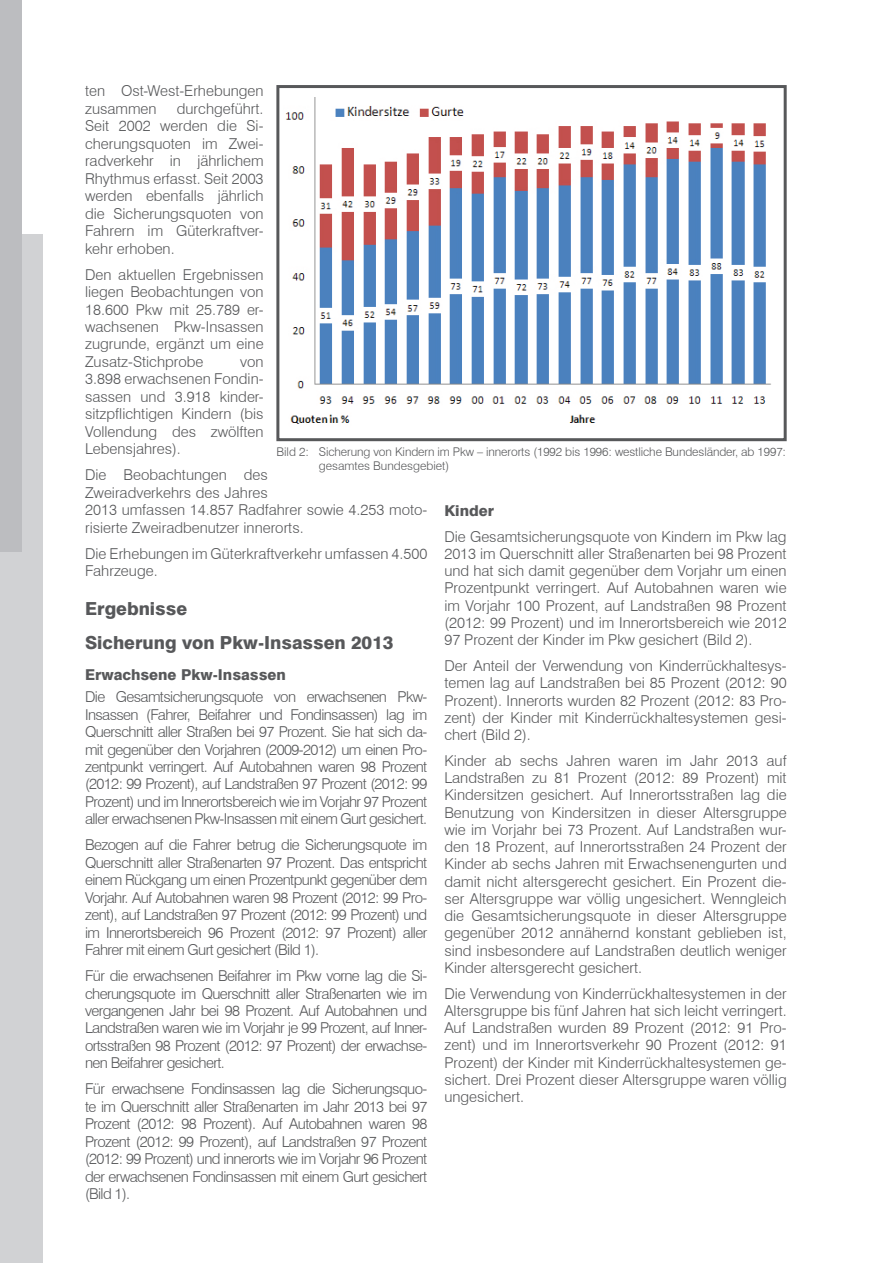
<style>
.page{position:relative;width:893px;height:1263px;background:#fff}
.page>*{position:absolute;margin:0;border:0;box-sizing:border-box;transform-origin:0 0}
.t1{font:800 18px/34.5px "Swiss 721 BT";color:#57585a}
.t2{font:300 15px/17.4px "Swiss 721 BT";color:#57585a;text-align:justify}
.t3{font:800 15px "Swiss 721 BT";color:#57585a}
.t4{font:300 12px/14.4px "Swiss 721 BT";letter-spacing:-.01em;color:#57585a}
</style>
<div class="page">
<div style="left:0;top:234px;width:43px;height:1029px;background:#d1d2d4"></div>
<div style="left:0;top:0;width:21px;height:551px;background:#bcbdc0"></div>
<div style="left:276px;top:85px;width:511px;height:356px;border:3px solid #57585a"></div>
<img style="left:285px;top:97px;width:486px;height:327px">
<p class="t2" style="left:85px;top:82px;width:180px">ten Ost-West-Erhebungen zusammen</p>
<p class="t2" style="left:85px;top:100px;width:180px;text-indent:92px">durchgeführt.<br>Seit 2002 werden die Si&shy;cherungsquoten im Zwei&shy;radverkehr in jährlichem Rhythmus erfasst. Seit 2003 werden ebenfalls jährlich die Sicherungsquoten von Fahrern im Güterkraftver&shy;kehr erhoben.</p>
<p class="t2" style="left:85px;top:265px;width:180px">Den aktuellen Ergebnissen liegen Beobachtungen von 18.600 Pkw mit 25.789 er&shy;wachsenen Pkw-Insassen zugrunde, ergänzt um eine Zusatz-Stichprobe</p>
<p class="t2" style="left:85px;top:353px;width:180px;text-indent:155px">von 3.898 erwachsenen Fondin&shy;sassen und 3.918 kinder&shy;sitzpflichtigen Kindern (bis Vollendung des zwölften Lebensjahres).</p>
<p class="t2" style="left:85px;top:466px;width:344px;text-align:left">Die Beobachtungen des<br>Zweiradverkehrs des Jahres<br>2013 umfassen 14.857 Radfahrer sowie 4.253 moto&shy;risierte Zweiradbenutzer innerorts.</p>
<p class="t2" style="left:85px;top:544px;width:344px">Die Erhebungen im Güterkraftverkehr umfassen 4.500<br>Fahrzeuge.</p>
<p class="t1" style="left:85px;top:591px;width:310px">Ergebnisse<br>Sicherung von Pkw-Insassen 2013</p>
<p class="t3" style="left:85px;top:666px;width:202px">Erwachsene Pkw-Insassen</p>
<p class="t2" style="left:85px;top:688px;width:344px">Die Gesamtsicherungsquote von erwachsenen Pkw-Insassen (Fahrer, Beifahrer und Fondinsassen) lag im Querschnitt aller Straßen bei 97 Prozent. Sie hat sich da&shy;mit gegenüber den Vorjahren (2009-2012) um einen Pro&shy;zentpunkt verringert. Auf Autobahnen waren 98 Prozent (2012: 99 Prozent), auf Landstraßen 97 Prozent (2012: 99<br>Prozent) und im Innerortsbereich wie im Vorjahr 97 Prozent aller erwachsenen Pkw-Insassen mit einem Gurt gesichert.</p>
<p class="t2" style="left:85px;top:836px;width:344px">Bezogen auf die Fahrer betrug die Sicherungsquote im Querschnitt aller Straßenarten 97 Prozent. Das entspricht einem Rückgang um einen Prozentpunkt gegenüber dem Vorjahr. Auf Autobahnen waren 98 Prozent (2012: 99 Pro&shy;zent), auf Landstraßen 97 Prozent (2012: 99 Prozent) und im Innerortsbereich 96 Prozent (2012: 97 Prozent) aller Fahrer mit einem Gurt gesichert (Bild 1).</p>
<p class="t2" style="left:85px;top:967px;width:344px">Für die erwachsenen Beifahrer im Pkw vorne lag die Si&shy;cherungsquote im Querschnitt aller Straßenarten wie im vergangenen Jahr bei 98 Prozent. Auf Autobahnen und Landstraßen waren wie im Vorjahr je 99 Prozent, auf Inner&shy;ortsstraßen 98 Prozent (2012: 97 Prozent) der erwachse&shy;nen Beifahrer gesichert.</p>
<p class="t2" style="left:85px;top:1080px;width:344px">Für erwachsene Fondinsassen lag die Sicherungsquo&shy;te im Querschnitt aller Straßenarten im Jahr 2013 bei 97<br>Prozent (2012: 98 Prozent). Auf Autobahnen waren 98<br>Prozent (2012: 99 Prozent), auf Landstraßen 97 Prozent (2012: 99 Prozent) und innerorts wie im Vorjahr 96 Prozent der erwachsenen Fondinsassen mit einem Gurt gesichert (Bild 1).</p>
<p class="t4" style="left:319px;top:444px;width:469px;text-indent:-43px">Bild 2: Sicherung von Kindern im Pkw – innerorts (1992 bis 1996: westliche Bundesländer, ab 1997: gesamtes Bundesgebiet)</p>
<p class="t3" style="left:444px;top:501px;width:51px">Kinder</p>
<p class="t2" style="left:444px;top:528px;width:344px">Die Gesamtsicherungsquote von Kindern im Pkw lag 2013 im Querschnitt aller Straßenarten bei 98 Prozent und hat sich damit gegenüber dem Vorjahr um einen Prozentpunkt verringert. Auf Autobahnen waren wie im Vorjahr 100 Prozent, auf Landstraßen 98 Prozent (2012: 99 Prozent) und im Innerortsbereich wie 2012<br>97 Prozent der Kinder im Pkw gesichert (Bild 2).</p>
<p class="t2" style="left:444px;top:657px;width:344px">Der Anteil der Verwendung von Kinderrückhaltesys&shy;temen lag auf Landstraßen bei 85 Prozent (2012: 90<br>Prozent). Innerorts wurden 82 Prozent (2012: 83 Pro&shy;zent) der Kinder mit Kinderrückhaltesystemen gesi&shy;chert (Bild 2).</p>
<p class="t2" style="left:444px;top:752px;width:344px">Kinder ab sechs Jahren waren im Jahr 2013 auf Landstraßen zu 81 Prozent (2012: 89 Prozent) mit Kindersitzen gesichert. Auf Innerortsstraßen lag die Benutzung von Kindersitzen in dieser Altersgruppe wie im Vorjahr bei 73 Prozent. Auf Landstraßen wur&shy;den 18 Prozent, auf Innerortsstraßen 24 Prozent der Kinder ab sechs Jahren mit Erwachsenengurten und damit nicht altersgerecht gesichert. Ein Prozent die&shy;ser Altersgruppe war völlig ungesichert. Wenngleich die Gesamtsicherungsquote in dieser Altersgruppe gegenüber 2012 annähernd konstant geblieben ist, sind insbesondere auf Landstraßen deutlich weniger Kinder altersgerecht gesichert.</p>
<p class="t2" style="left:444px;top:984px;width:344px">Die Verwendung von Kinderrückhaltesystemen in der Altersgruppe bis fünf Jahren hat sich leicht verringert.<br>Auf Landstraßen wurden 89 Prozent (2012: 91 Pro&shy;zent) und im Innerortsverkehr 90 Prozent (2012: 91<br>Prozent) der Kinder mit Kinderrückhaltesystemen ge&shy;sichert. Drei Prozent dieser Altersgruppe waren völlig ungesichert.</p>
</div>
